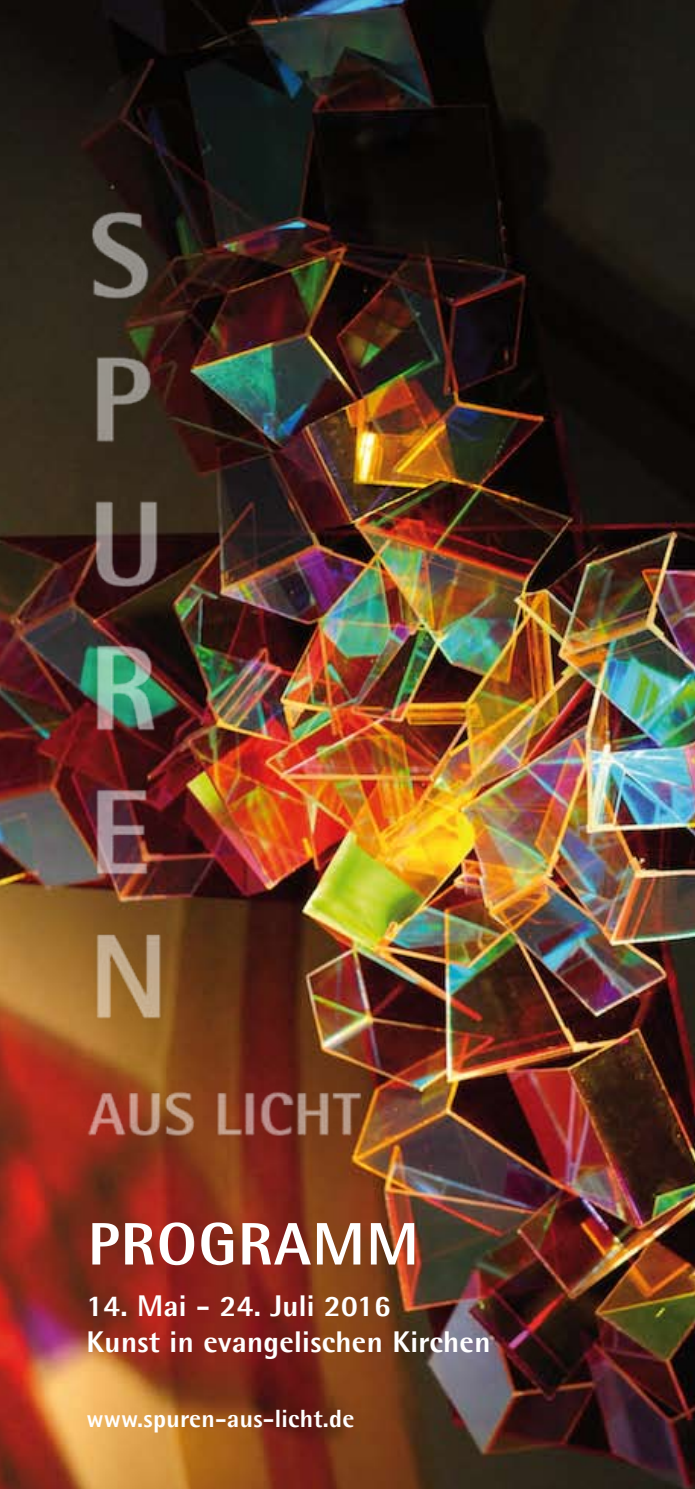
<style>
.page{position:relative;width:695px;height:1489px;background:#fff}
.page>*{position:absolute;margin:0;border:0;box-sizing:border-box;transform-origin:0 0}
.t1{font:800 60px "Agfa Rotis Semisans";letter-spacing:.025em;color:#fff}
.t2{font:800 30px/36px "Agfa Rotis Semisans";letter-spacing:.01em;color:#fff}
.t3{font:800 25px "Agfa Rotis Semisans";letter-spacing:.01em;color:#fff}
</style>
<div class="page">
<img style="left:0;top:0;width:694px;height:1488px">
<img style="left:53px;top:171px;width:466px;height:1000px">
<h1 class="t1" style="left:88px;top:1205px;width:332px">PROGRAMM</h1>
<p class="t2" style="left:86px;top:1287px;width:405px">14. Mai - 24. Juli 2016<br>Kunst in evangelischen Kirchen</p>
<p class="t3" style="left:86px;top:1402px;width:269px">www.spuren-aus-licht.de</p>
</div>
